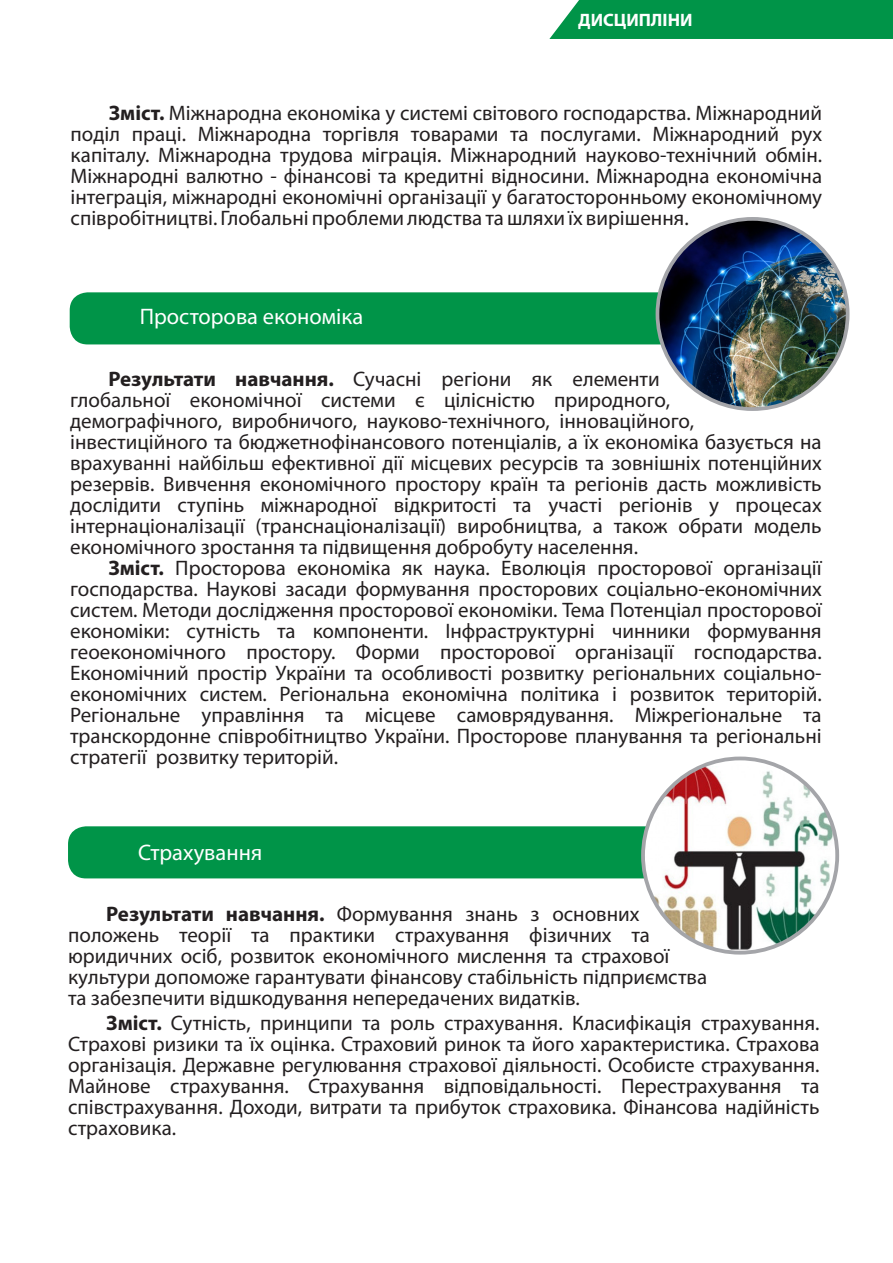
<style>
.page{position:relative;width:893px;height:1263px;background:#fff}
.page>*{position:absolute;margin:0;border:0;box-sizing:border-box;transform-origin:0 0}
.t1{font:22.5px "Myriad Pro";color:#fff}
.t2{font:21px/21px "Myriad Pro";color:#231f20;text-align:justify}
.t3{font:700 18px "Myriad Pro";color:#fff}
.s1{font-weight:700}
</style>
<div class="page">
<div style="left:549px;top:0;width:344px;height:39px;background:#009448"></div>
<div style="left:70px;top:292px;width:640px;height:52px;background:#009448;border-radius:18px"></div>
<img style="left:657px;top:219px;width:191px;height:190px;border-radius:95px">
<div style="left:656px;top:217px;width:193px;height:194px;border:4px solid #a4a5a9;border-radius:50%"></div>
<div style="left:68px;top:826px;width:640px;height:52px;background:#009448;border-radius:18px"></div>
<img style="left:643px;top:758px;width:194px;height:195px;border-radius:97px">
<div style="left:641px;top:756px;width:198px;height:198px;border:4px solid #a4a5a9;border-radius:50%"></div>
<p class="t3" style="left:578px;top:8px;width:116px">ДИСЦИПЛІНИ</p>
<p class="t2" style="left:71px;top:102px;width:753px;text-indent:38px"><span class="s1">Зміст.</span> Міжнародна економіка у системі світового господарства. Міжнародний поділ праці. Міжнародна торгівля товарами та послугами. Міжнародний рух капіталу. Міжнародна трудова міграція. Міжнародний науково-технічний обмін.<br>Міжнародні валютно - фінансові та кредитні відносини. Міжнародна економічна інтеграція, міжнародні економічні організації у багатосторонньому економічному співробітництві. Глобальні проблеми людства та шляхи їх вирішення.</p>
<p class="t1" style="left:140px;top:302px;width:225px">Просторова економіка</p>
<p class="t2" style="left:70px;top:368px;width:753px;text-align:left;text-indent:38px"><span class="s1">Результати навчання.</span> Сучасні регіони як елементи<br>глобальної економічної системи є цілісністю природного, демографічного, виробничого, науково-технічного, інноваційного, інвестиційного та бюджетнофінансового потенціалів, а їх економіка базується на врахуванні найбільш ефективної дії місцевих ресурсів та зовнішніх потенційних резервів. Вивчення економічного простору країн та регіонів дасть можливість дослідити ступінь міжнародної відкритості та участі регіонів у процесах інтернаціоналізації (транснаціоналізації) виробництва, а також обрати модель економічного зростання та підвищення добробуту населення.</p>
<p class="t2" style="left:70px;top:557px;width:753px;text-indent:38px"><span class="s1">Зміст.</span> Просторова економіка як наука. Еволюція просторової організації господарства. Наукові засади формування просторових соціально-економічних систем. Методи дослідження просторової економіки. Тема Потенціал просторової економіки: сутність та компоненти. Інфраструктурні чинники формування геоекономічного простору. Форми просторової організації господарства.<br>Економічний простір України та особливості розвитку регіональних соціально&shy;економічних систем. Регіональна економічна політика і розвиток територій.<br>Регіональне управління та місцеве самоврядування. Міжрегіональне та транскордонне співробітництво України. Просторове планування та регіональні стратегії розвитку територій.</p>
<p class="t1" style="left:138px;top:838px;width:126px">Страхування</p>
<p class="t2" style="left:68px;top:903px;width:641px;text-align:left;text-indent:38px"><span class="s1">Результати навчання.</span> Формування знань з основних положень теорії та практики страхування фізичних та юридичних осіб, розвиток економічного мислення та страхової культури допоможе гарантувати фінансову стабільність підприємства та забезпечити відшкодування непередачених видатків.</p>
<p class="t2" style="left:68px;top:1012px;width:753px;text-indent:38px"><span class="s1">Зміст.</span> Сутність, принципи та роль страхування. Класифікація страхування.<br>Страхові ризики та їх оцінка. Страховий ринок та його характеристика. Страхова організація. Державне регулювання страхової діяльності. Особисте страхування.<br>Майнове страхування. Страхування відповідальності. Перестрахування та співстрахування. Доходи, витрати та прибуток страховика. Фінансова надійність страховика.</p>
</div>
